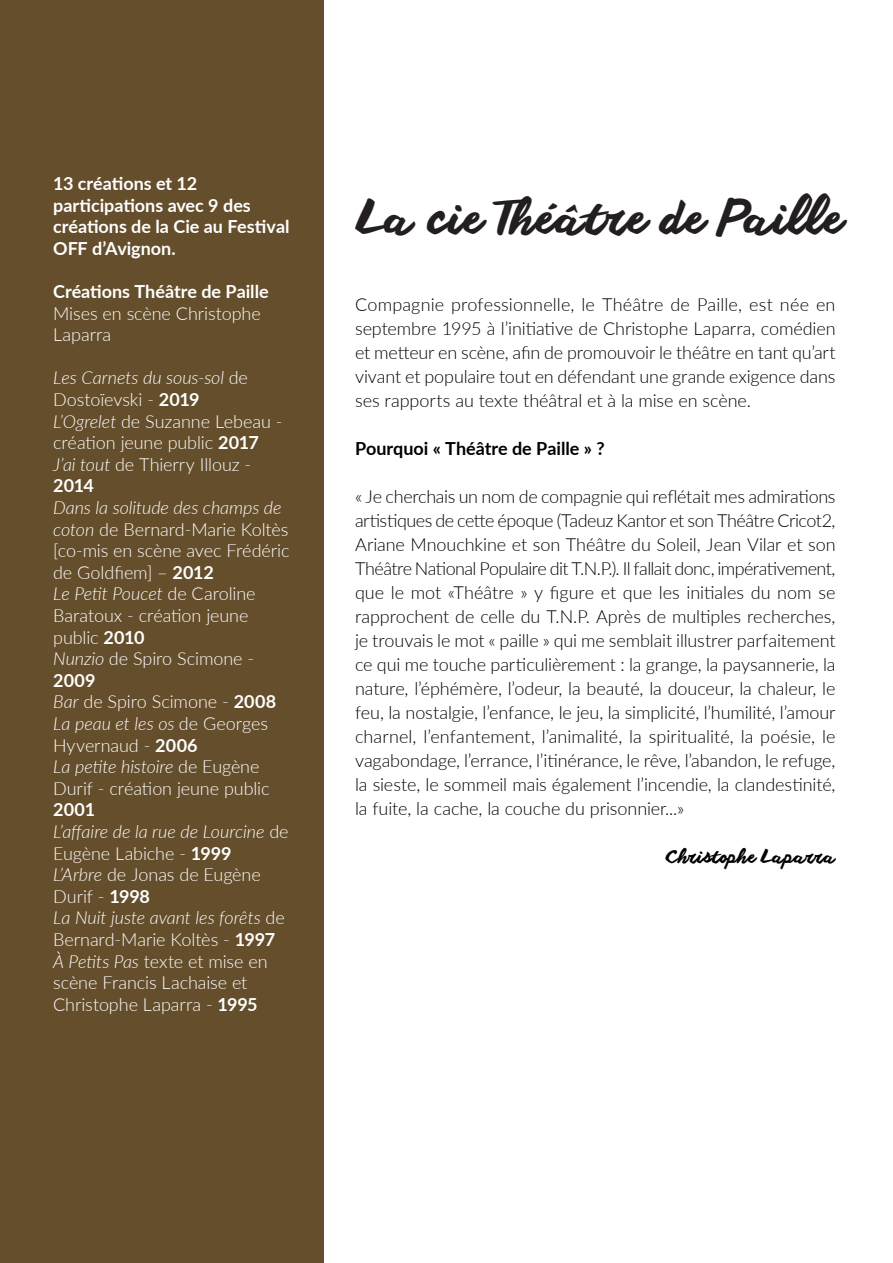
<style>
.page{position:relative;width:893px;height:1263px;background:#fff}
.page>*{position:absolute;margin:0;border:0;box-sizing:border-box;transform-origin:0 0}
.t1{font:45px "anothershabby";letter-spacing:.005em;color:#231f20}
.t2{font:300 18px/24px "Lato";letter-spacing:-.005em;color:#000001;text-align:justify}
.t3{font:300 18px/21.6px "Lato";letter-spacing:-.005em;color:#fff}
.t4{font:700 18px/21.6px "Lato";color:#fff}
.t5{font:700 18px "Lato";color:#000001}
.t6{font:18px "anothershabby";letter-spacing:.015em;color:#000001}
.s1{font-style:italic}
.s2{font-weight:700}
</style>
<div class="page">
<div style="left:0;top:0;width:323px;height:1263px;background:#654e2c"></div>
<p class="t4" style="left:53px;top:172px;width:238px">13 créations et 12 participations avec 9 des créations de la Cie au Festival<br>OFF d’Avignon.</p>
<p class="t4" style="left:53px;top:280px;width:217px">Créations Théâtre de Paille</p>
<p class="t3" style="left:53px;top:302px;width:209px">Mises en scène Christophe<br>Laparra</p>
<p class="t3" style="left:53px;top:367px;width:231px"><span class="s1">Les Carnets du sous-sol</span> de<br>Dostoïevski - <span class="s2">2019<br></span><span class="s1">L’Ogrelet</span> de Suzanne Lebeau - création jeune public <span class="s2">2017<br></span><span class="s1">J’ai tout</span> de Thierry Illouz -<br><span class="s2">2014</span></p>
<p class="t3" style="left:53px;top:496px;width:238px"><span class="s1">Dans la solitude des champs de coton</span> de Bernard-Marie Koltès [co-mis en scène avec Frédéric de Goldfiem] – <span class="s2">2012<br></span><span class="s1">Le Petit Poucet</span> de Caroline<br>Baratoux - création jeune public <span class="s2">2010<br></span><span class="s1">Nunzio</span> de Spiro Scimone -<br><span class="s2">2009<br></span><span class="s1">Bar</span> de Spiro Scimone - <span class="s2">2008<br></span><span class="s1">La peau et les os</span> de Georges<br>Hyvernaud - <span class="s2">2006<br></span><span class="s1">La petite histoire</span> de Eugène<br>Durif - création jeune public</p>
<p class="t3" style="left:53px;top:799px;width:237px"><span class="s2">2001<br></span><span class="s1">L’affaire de la rue de Lourcine</span> de<br>Eugène Labiche - <span class="s2">1999<br></span><span class="s1">L’Arbre</span> de Jonas de Eugène<br>Durif - <span class="s2">1998<br></span><span class="s1">La Nuit juste avant les forêts</span> de<br>Bernard-Marie Koltès - <span class="s2">1997<br></span><span class="s1">À Petits Pas</span> texte et mise en scène Francis Lachaise et<br>Christophe Laparra - <span class="s2">1995</span></p>
<h1 class="t1" style="left:357px;top:193px;width:488px">La cie Théâtre de Paille</h1>
<p class="t2" style="left:355px;top:292px;width:482px">Compagnie professionnelle, le Théâtre de Paille, est née en septembre 1995 à l’initiative de Christophe Laparra, comédien et metteur en scène, afin de promouvoir le théâtre en tant qu’art vivant et populaire tout en défendant une grande exigence dans ses rapports au texte théâtral et à la mise en scène.</p>
<p class="t5" style="left:355px;top:437px;width:251px">Pourquoi « Théâtre de Paille » ?</p>
<p class="t2" style="left:355px;top:484px;width:482px">« Je cherchais un nom de compagnie qui reflétait mes admirations artistiques de cette époque (Tadeuz Kantor et son Théâtre Cricot2, Ariane Mnouchkine et son Théâtre du Soleil, Jean Vilar et son Théâtre National Populaire dit T.N.P.). Il fallait donc, impérativement, que le mot «Théâtre » y figure et que les initiales du nom se rapprochent de celle du T.N.P. Après de multiples recherches, je trouvais le mot « paille » qui me semblait illustrer parfaitement ce qui me touche particulièrement : la grange, la paysannerie, la nature, l’éphémère, l’odeur, la beauté, la douceur, la chaleur, le feu, la nostalgie, l’enfance, le jeu, la simplicité, l’humilité, l’amour charnel, l’enfantement, l’animalité, la spiritualité, la poésie, le vagabondage, l’errance, l’itinérance, le rêve, l’abandon, le refuge, la sieste, le sommeil mais également l’incendie, la clandestinité, la fuite, la cache, la couche du prisonnier...»</p>
<p class="t6" style="left:666px;top:846px;width:171px">Christophe Laparra</p>
</div>
